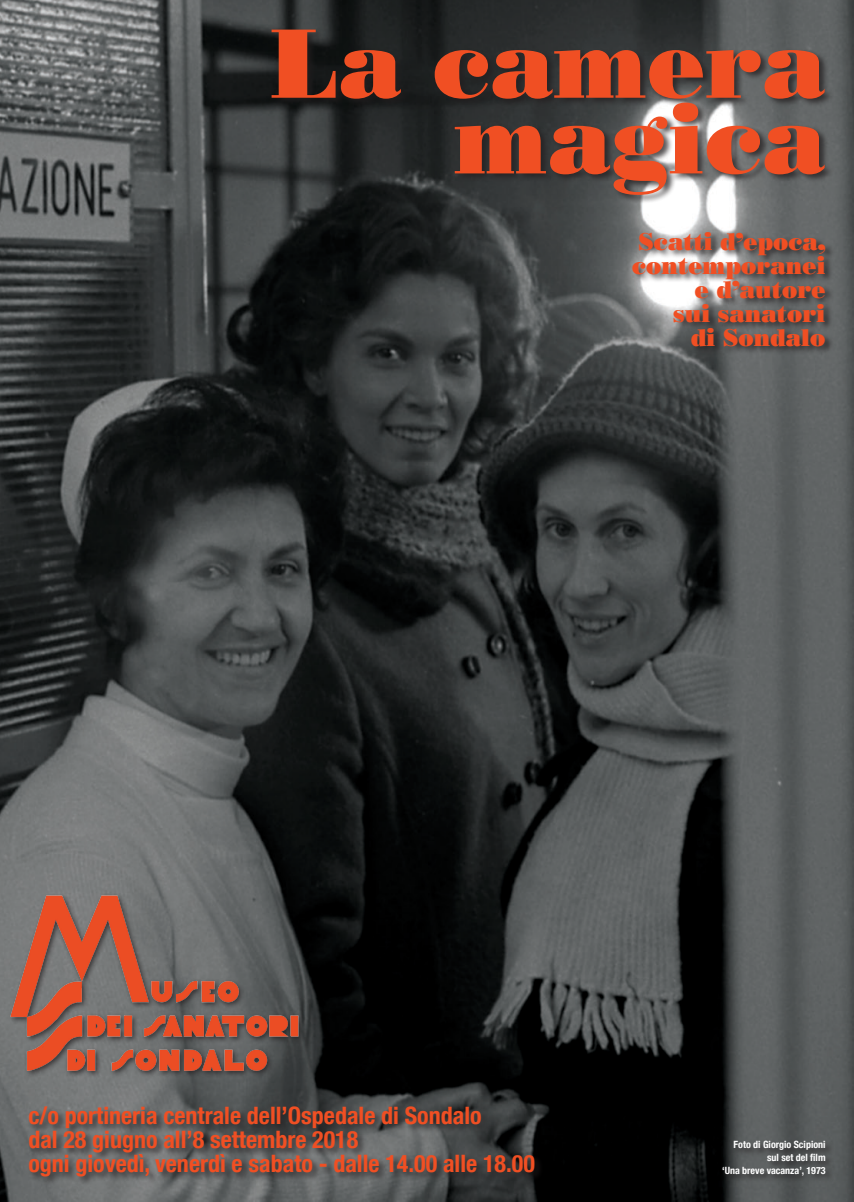
<style>
.page{position:relative;width:854px;height:1202px;background:#fff}
.page>*{position:absolute;margin:0;border:0;box-sizing:border-box;transform-origin:0 0}
.t1{font:98px/75.7px "Bodoni Poster";color:#f04f23;text-align:right;scale:.96 1}
.t2{font:700 condensed 24px/24px "Helvetica Neue LT Com";color:#f04f23}
.t3{font:24px/24px "Bodoni Poster";color:#f04f23;text-align:right;scale:.96 1}
.t4{font:700 condensed 10px/12.8px "Helvetica Neue LT Com";color:#fff;text-align:right}
</style>
<div class="page">
<img style="left:0;top:0;width:853px;height:1201px">
<div style="left:28px;top:1105px;width:515px;height:81px;background:#231f20;opacity:.75"></div>
<div style="left:270px;top:28px;width:564px;height:328px;background:#231f20;opacity:.75"></div>
<img style="left:10px;top:891px;width:373px;height:185px">
<div style="left:721px;top:1139px;width:113px;height:45px;background:#231f20;opacity:.75"></div>
<h1 class="t1" style="left:271px;top:24px;width:579px">La camera magica</h1>
<p class="t3" style="left:632px;top:229px;width:203px">Scatti d’epoca, contemporanei e d’autore<br>sui sanatori<br>di Sondalo</p>
<p class="t2" style="left:28px;top:1104px;width:508px">c/o portineria centrale dell’Ospedale di Sondalo<br>dal 28 giugno all’8 settembre 2018<br>ogni giovedì, venerdì e sabato - dalle 14.00 alle 18.00</p>
<p class="t4" style="left:721px;top:1138px;width:105px">Foto di Giorgio Scipioni sul set del film<br>‘Una breve vacanza’, 1973</p>
</div>
